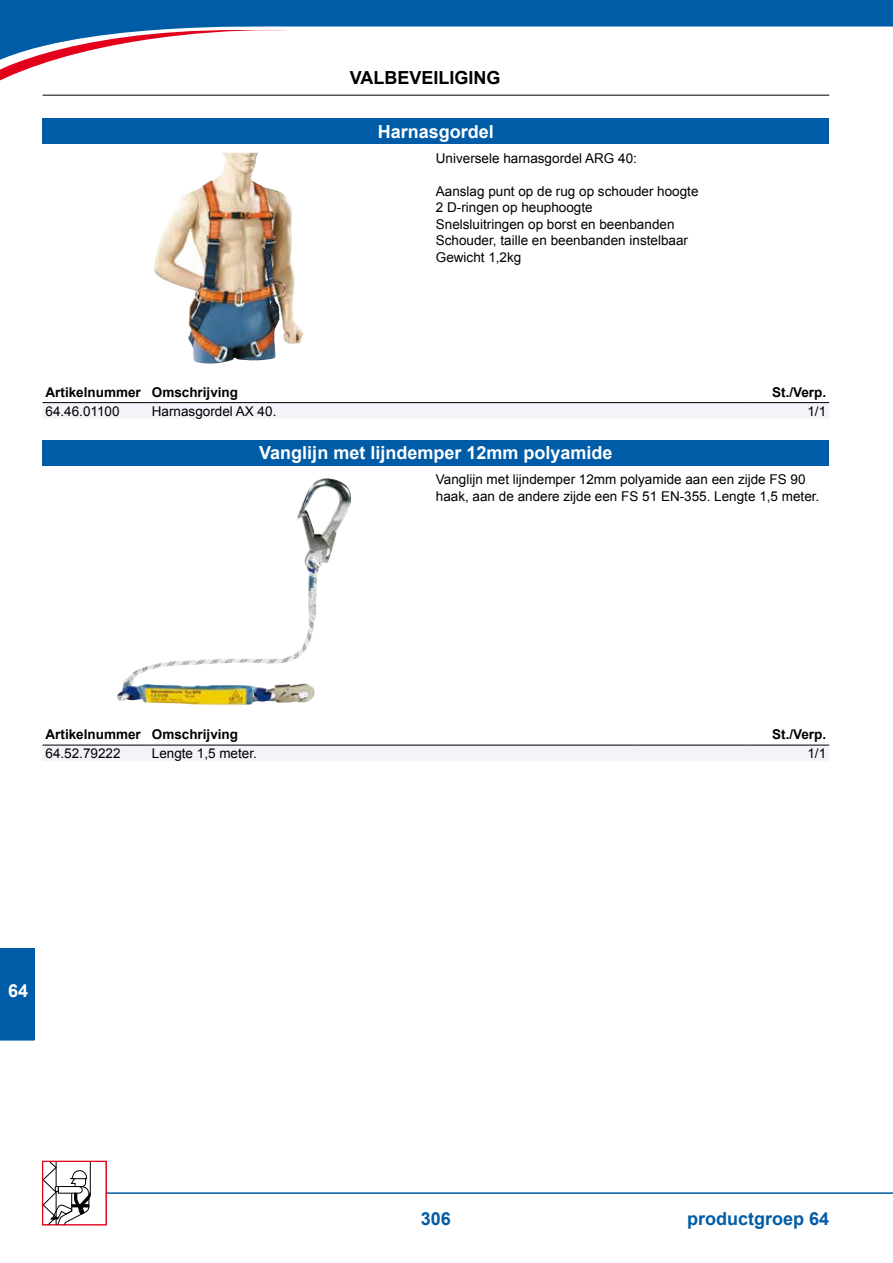
<style>
.page{position:relative;width:893px;height:1263px;background:#fff}
.page>*{position:absolute;margin:0;border:0;box-sizing:border-box;transform-origin:0 0}
.t1{font:700 18px "Arial";color:#fff}
.t2{font:700 18px "Arial";color:#005ca6}
.t3{font:700 18px "Arial";color:#000}
.t4{font:13.5px/16.5px "Arial";color:#000}
.t5{font:700 13.5px "Arial";color:#000}
</style>
<div class="page">
<svg style="left:0;top:0;width:893px;height:30px;background:#176aae"></svg>
<svg style="left:0;top:30px;width:286px;height:51px"></svg>
<div style="left:0;top:948px;width:34px;height:92px;background:#005ca6"></div>
<hr style="left:43px;top:95px;width:786px;height:1px;background:#000">
<hr style="left:43px;top:1192px;width:850px;height:2px;background:#005ca6">
<div style="left:43px;top:1161px;width:63px;height:64px;background:#fff"></div>
<svg style="left:44px;top:1163px;width:47px;height:60px"></svg>
<div style="left:42px;top:1161px;width:65px;height:64px;border:1px solid #e2001a"></div>
<div style="left:43px;top:119px;width:786px;height:25px;background:#005ca6"></div>
<img style="left:154px;top:153px;width:150px;height:211px">
<div style="left:43px;top:403px;width:786px;height:15px;background:#f3f4fa"></div>
<hr style="left:43px;top:402px;width:106px;height:1px;background:#000">
<hr style="left:149px;top:402px;width:489px;height:1px;background:#000">
<hr style="left:638px;top:402px;width:106px;height:1px;background:#000">
<hr style="left:744px;top:402px;width:85px;height:1px;background:#000">
<div style="left:43px;top:440px;width:786px;height:25px;background:#005ca6"></div>
<img style="left:117px;top:478px;width:234px;height:227px">
<div style="left:43px;top:746px;width:786px;height:15px;background:#f3f4fa"></div>
<hr style="left:43px;top:745px;width:106px;height:1px;background:#000">
<hr style="left:149px;top:745px;width:489px;height:1px;background:#000">
<hr style="left:638px;top:745px;width:106px;height:1px;background:#000">
<hr style="left:744px;top:745px;width:85px;height:1px;background:#000">
<h1 class="t3" style="left:350px;top:66px;width:152px">Valbeveiliging</h1>
<h1 class="t1" style="left:378px;top:119px;width:118px">Harnasgordel</h1>
<p class="t4" style="left:436px;top:150px;width:203px">Universele harnasgordel ARG 40:</p>
<p class="t4" style="left:436px;top:183px;width:264px">Aanslag punt op de rug op schouder hoogte<br>2 D-ringen op heuphoogte<br>Snelsluitringen op borst en beenbanden<br>Schouder, taille en beenbanden instelbaar<br>Gewicht 1,2kg</p>
<p class="t5" style="left:46px;top:383px;width:194px">Artikelnummer Omschrijving</p>
<p class="t5" style="left:772px;top:383px;width:56px">St./Verp.</p>
<p class="t4" style="left:46px;top:403px;width:76px">64.46.01100</p>
<p class="t4" style="left:152px;top:403px;width:126px">Harnasgordel AX 40.</p>
<p class="t4" style="left:807px;top:403px;width:20px">1/1</p>
<h1 class="t1" style="left:259px;top:441px;width:355px">Vanglijn met lijndemper 12mm polyamide</h1>
<p class="t4" style="left:436px;top:471px;width:385px">Vanglijn met lijndemper 12mm polyamide aan een zijde FS 90 haak, aan de andere zijde een FS 51 EN-355. Lengte 1,5 meter.</p>
<p class="t5" style="left:46px;top:725px;width:194px">Artikelnummer Omschrijving</p>
<p class="t5" style="left:772px;top:725px;width:56px">St./Verp.</p>
<p class="t4" style="left:46px;top:745px;width:77px">64.52.79222</p>
<p class="t4" style="left:152px;top:745px;width:107px">Lengte 1,5 meter.</p>
<p class="t4" style="left:807px;top:745px;width:20px">1/1</p>
<h1 class="t1" style="left:8px;top:978px;width:22px">64</h1>
<h1 class="t2" style="left:421px;top:1207px;width:32px">306</h1>
<h1 class="t2" style="left:687px;top:1206px;width:144px">productgroep 64</h1>
</div>
